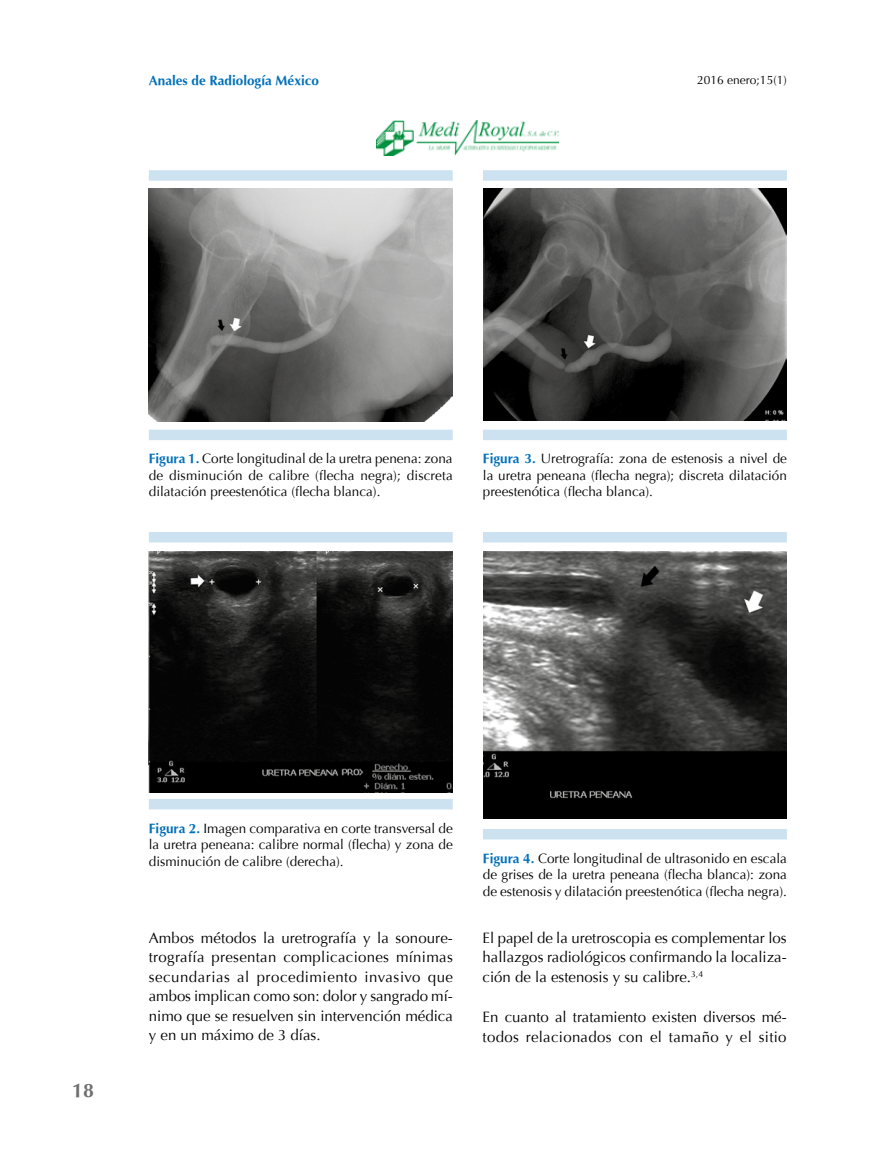
<style>
.page{position:relative;width:893px;height:1149px;background:#fff}
.page>*{position:absolute;margin:0;border:0;box-sizing:border-box;transform-origin:0 0}
.t1{font:700 19.5px "Optima";color:#706f6f}
.t2{font:15px/19.5px "Optima";color:#000;text-align:justify}
.t3{font:13.5px/16.5px "Optima";color:#000;text-align:justify}
.t4{font:700 13.5px "Optima";color:#0070ba}
.t5{font:12px "Optima";color:#000}
.s1{font-weight:700;color:#0070ba}
</style>
<div class="page">
<img style="left:377px;top:120px;width:182px;height:35px">
<img style="left:149px;top:188px;width:304px;height:233px">
<img style="left:149px;top:551px;width:304px;height:240px">
<img style="left:483px;top:188px;width:304px;height:232px">
<img style="left:483px;top:551px;width:304px;height:267px">
<div style="left:149px;top:429px;width:304px;height:11px;background:#cde2f1"></div>
<div style="left:483px;top:429px;width:304px;height:11px;background:#cde2f1"></div>
<div style="left:149px;top:798px;width:304px;height:11px;background:#cde2f1"></div>
<div style="left:483px;top:828px;width:304px;height:11px;background:#cde2f1"></div>
<div style="left:149px;top:170px;width:304px;height:11px;background:#cde2f1"></div>
<div style="left:483px;top:170px;width:304px;height:11px;background:#cde2f1"></div>
<div style="left:149px;top:532px;width:304px;height:10px;background:#cde2f1"></div>
<div style="left:483px;top:532px;width:304px;height:10px;background:#cde2f1"></div>
<p class="t4" style="left:149px;top:73px;width:172px">Anales de Radiología México</p>
<p class="t5" style="left:697px;top:73px;width:91px">2016 enero;15(1)</p>
<p class="t3" style="left:149px;top:450px;width:305px"><span class="s1">Figura 1.</span> Corte longitudinal de la uretra penena: zona de disminución de calibre (flecha negra); discreta dilatación preestenótica (flecha blanca).</p>
<p class="t3" style="left:483px;top:450px;width:306px"><span class="s1">Figura 3.</span> Uretrografía: zona de estenosis a nivel de la uretra peneana (flecha negra); discreta dilatación preestenótica (flecha blanca).</p>
<h1 class="t1" style="left:72px;top:1079px;width:23px">18</h1>
<p class="t3" style="left:149px;top:819px;width:306px"><span class="s1">Figura 2.</span> Imagen comparativa en corte transversal de la uretra peneana: calibre normal (flecha) y zona de disminución de calibre (derecha).</p>
<p class="t3" style="left:483px;top:849px;width:306px"><span class="s1">Figura 4.</span> Corte longitudinal de ultrasonido en escala de grises de la uretra peneana (flecha blanca): zona de estenosis y dilatación preestenótica (flecha negra).</p>
<p class="t2" style="left:149px;top:927px;width:306px">Ambos métodos la uretrografía y la sonoure&shy;trografía presentan complicaciones mínimas secundarias al procedimiento invasivo que ambos implican como son: dolor y sangrado mí&shy;nimo que se resuelven sin intervención médica y en un máximo de 3 días.</p>
<p class="t2" style="left:483px;top:927px;width:306px">El papel de la uretroscopia es complementar los hallazgos radiológicos confirmando la localiza&shy;ción de la estenosis y su calibre.<sup>3,4</sup></p>
<p class="t2" style="left:483px;top:1007px;width:306px">En cuanto al tratamiento existen diversos mé&shy;todos relacionados con el tamaño y el sitio</p>
</div>
